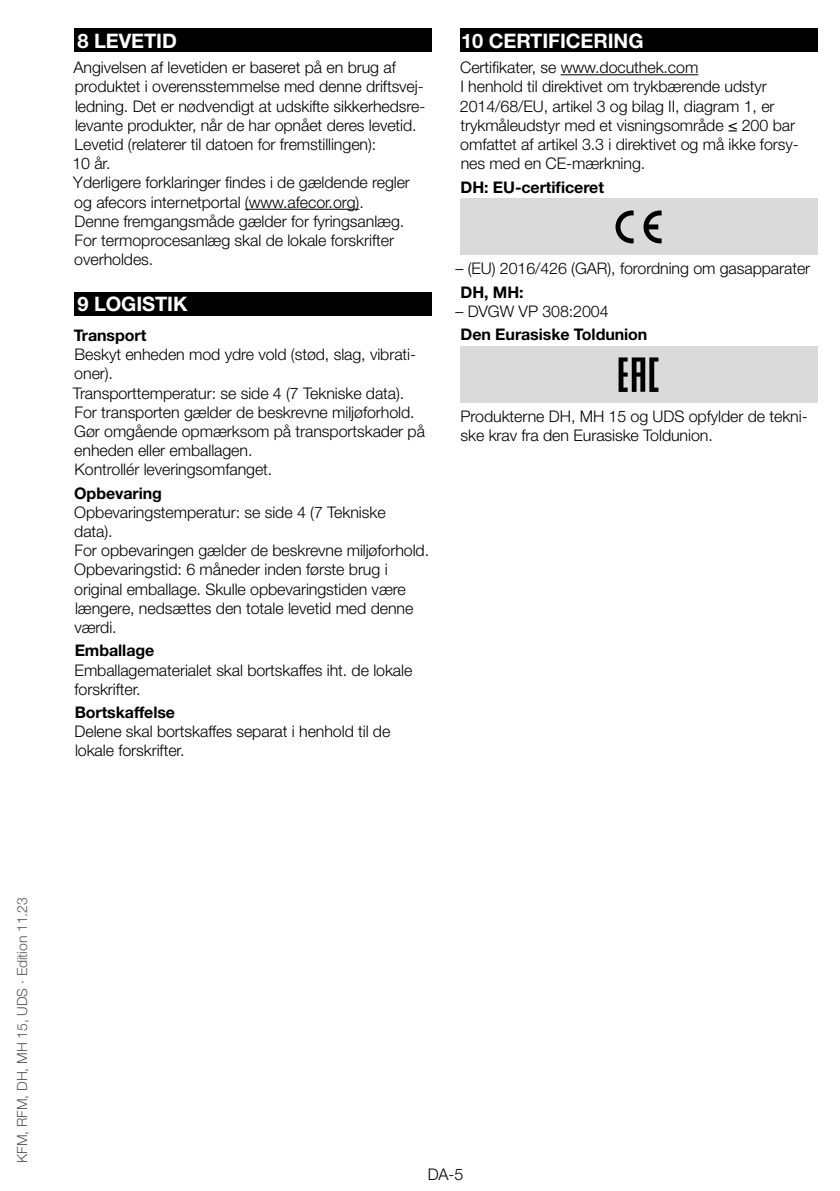
<style>
.page{position:relative;width:840px;height:1191px;background:#fff}
.page>*{position:absolute;margin:0;border:0;box-sizing:border-box;transform-origin:0 0}
.t1{font:700 20px "Helvetica Neue LT Pro";letter-spacing:-.005em;color:#fff}
.t2{font:300 16px/19.2px "Helvetica Neue LT Pro";letter-spacing:-.005em;color:#000}
.t3{font:700 16px "Helvetica Neue LT Pro";letter-spacing:-.005em;color:#000}
.t4{font:300 14px "Helvetica Neue LT Pro";letter-spacing:-.005em;color:#575756}
</style>
<div class="page">
<div style="left:74px;top:28px;width:357px;height:24px;background:#000"></div>
<hr style="left:245px;top:209px;width:114px;height:1px;background:#000">
<div style="left:74px;top:292px;width:357px;height:24px;background:#000"></div>
<div style="left:459px;top:28px;width:357px;height:24px;background:#000"></div>
<hr style="left:560px;top:74px;width:138px;height:1px;background:#000">
<div style="left:459px;top:199px;width:357px;height:56px;background:#dadada"></div>
<svg style="left:615px;top:210px;width:18px;height:33px"></svg>
<svg style="left:643px;top:210px;width:18px;height:33px"></svg>
<div style="left:459px;top:346px;width:357px;height:57px;background:#dadada"></div>
<svg style="left:618px;top:357px;width:40px;height:35px"></svg>
<p class="t1" style="left:78px;top:28px;width:99px">8 LEVETID</p>
<p class="t2" style="left:72px;top:58px;width:354px">Angivelsen af levetiden er baseret på en brug af produktet i overensstemmelse med denne driftsvej&shy;ledning. Det er nødvendigt at udskifte sikkerhedsre&shy;levante produkter, når de har opnået deres levetid.<br>Levetid (relaterer til datoen for fremstillingen):<br>10 år.<br>Yderligere forklaringer findes i de gældende regler og afecors internetportal (www.afecor.org).<br>Denne fremgangsmåde gælder for fyringsanlæg.<br>For termoprocesanlæg skal de lokale forskrifter overholdes.</p>
<p class="t1" style="left:77px;top:292px;width:31px">9 LOG</p>
<p class="t1" style="left:136px;top:292px;width:53px">ISTIK</p>
<p class="t3" style="left:74px;top:325px;width:74px">Transport</p>
<p class="t2" style="left:73px;top:344px;width:354px">Beskyt enheden mod ydre vold (stød, slag, vibrati&shy;oner).<br>Transporttemperatur: se side 4 (7 Tekniske data).<br>For transporten gælder de beskrevne miljøforhold.<br>Gør omgående opmærksom på transportskader på enheden eller emballagen.<br>Kontrollér leveringsomfanget.</p>
<p class="t3" style="left:74px;top:483px;width:89px">Opbevaring</p>
<p class="t2" style="left:74px;top:502px;width:356px">Opbevaringstemperatur: se side 4 (7 Tekniske<br>data).<br>For opbevaringen gælder de beskrevne miljøforhold.<br>Opbevaringstid: 6 måneder inden første brug i original emballage. Skulle opbevaringstiden være længere, nedsættes den totale levetid med denne værdi.</p>
<p class="t3" style="left:75px;top:641px;width:81px">Emballage</p>
<p class="t2" style="left:74px;top:660px;width:339px">Emballagematerialet skal bortskaffes iht. de lokale forskrifter.</p>
<p class="t3" style="left:75px;top:702px;width:102px">Bortskaffelse</p>
<p class="t2" style="left:75px;top:721px;width:317px">Delene skal bortskaffes separat i henhold til de lokale forskrifter.</p>
<p class="t1" style="left:461px;top:28px;width:56px">10 CERT</p>
<p class="t1" style="left:542px;top:28px;width:86px">IFICERING</p>
<p class="t2" style="left:459px;top:58px;width:340px">Certifikater, se www.docuthek.com<br>I henhold til direktivet om trykbærende udstyr 2014/68/EU, artikel 3 og bilag II, diagram 1, er trykmåleudstyr med et visningsområde ≤ 200 bar omfattet af artikel 3.3 i direktivet og må ikke forsy&shy;nes med en CE-mærkning.</p>
<p class="t3" style="left:460px;top:177px;width:145px">DH : EU-certificeret</p>
<p class="t2" style="left:455px;top:259px;width:356px">– (EU) 2016/426 (GAR), forordning om gasapparater</p>
<p class="t3" style="left:460px;top:282px;width:64px">DH, MH:</p>
<p class="t2" style="left:455px;top:301px;width:155px">– DVGW VP 308:2004</p>
<p class="t3" style="left:460px;top:325px;width:188px">Den Eurasiske Toldunion</p>
<p class="t2" style="left:460px;top:406px;width:348px">Produkterne DH, MH 15 og UDS opfylder de tekni&shy;ske krav fra den Eurasiske Toldunion.</p>
<p class="t4" style="left:13px;top:1162px;width:267px;rotate:-90deg">KFM, RFM, DH, MH 15, UDS · Edition 11.23</p>
<p class="t2" style="left:427px;top:1164px;width:37px">DA-5</p>
</div>
